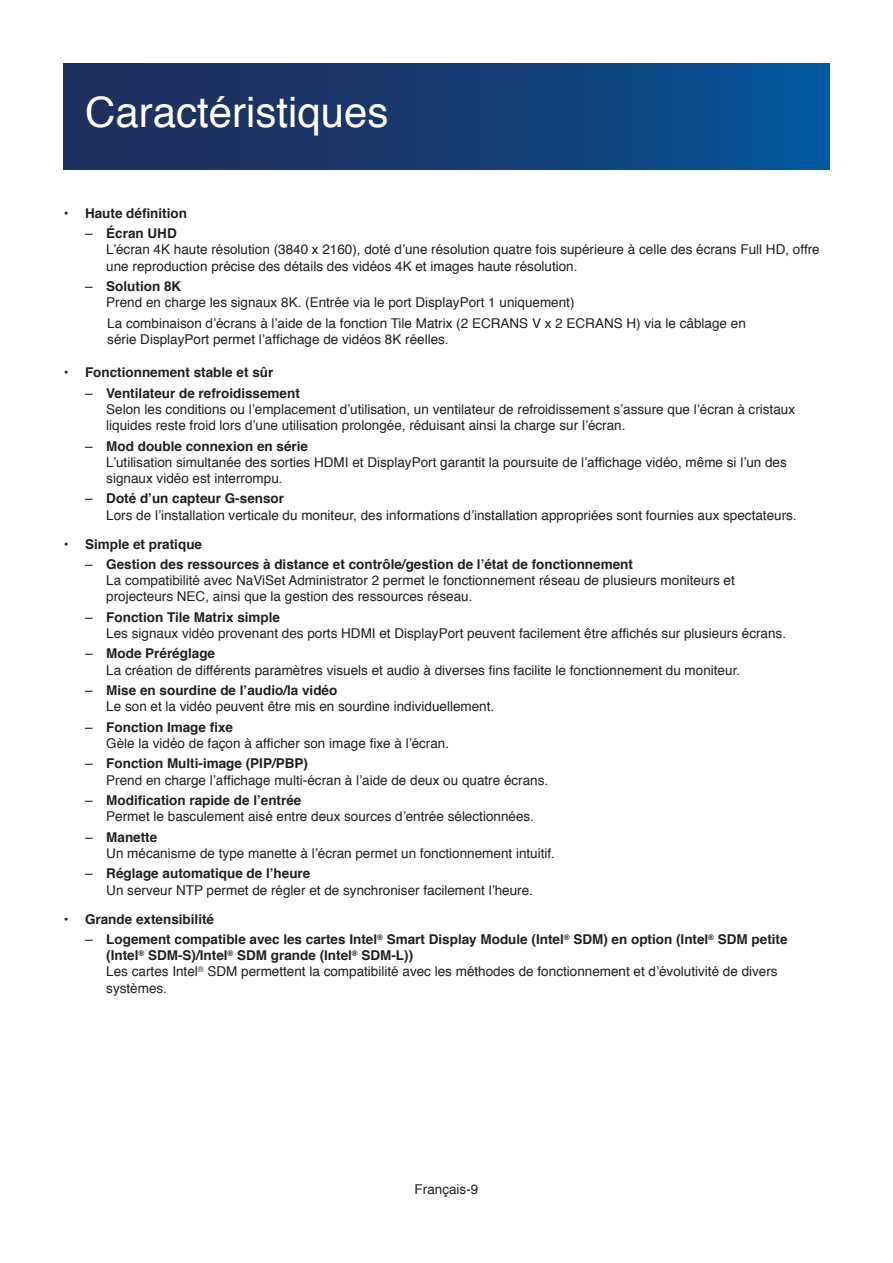
<style>
.page{position:relative;width:893px;height:1263px;background:#fff}
.page>*{position:absolute;margin:0;border:0;box-sizing:border-box;transform-origin:0 0}
.Preface_Head{font:42px "Helvetica";color:#fff}
.Indent_L1{font:13.5px/16.2px "Helvetica";color:#231f20}
.Indent_L1-2{font:700 13.5px/16.2px "Helvetica";color:#231f20}
.Indent_L2{font:13.5px/16.2px "Helvetica";color:#231f20}
.s1{font-weight:400}
.s2{font-weight:700}
</style>
<div class="page">
<div style="left:64px;top:64px;width:765px;height:106px;background:linear-gradient(to right,#242954,#055497)"></div>
<p class="Preface_Head" style="left:85px;top:80px;width:305px">Caractéristiques</p>
<p class="Indent_L1-2" style="left:64px;top:205px;width:125px"><span class="s1">•</span> Haute définition</p>
<p class="Indent_L1" style="left:106px;top:226px;width:715px;text-indent:-21px">– <span class="s2">Écran UHD<br></span>L’écran 4K haute résolution (3840 x 2160), doté d’une résolution quatre fois supérieure à celle des écrans Full HD, offre une reproduction précise des détails des vidéos 4K et images haute résolution.</p>
<p class="Indent_L1" style="left:106px;top:279px;width:470px;text-indent:-21px">– <span class="s2">Solution 8K<br></span>Prend en charge les signaux 8K. (Entrée via le port DisplayPort 1 uniquement)</p>
<p class="Indent_L2" style="left:107px;top:315px;width:640px">La combinaison d’écrans à l’aide de la fonction Tile Matrix (2 ECRANS V x 2 ECRANS H) via le câblage en série DisplayPort permet l’affichage de vidéos 8K réelles.</p>
<p class="Indent_L1-2" style="left:64px;top:364px;width:211px"><span class="s1">•</span> Fonctionnement stable et sûr</p>
<p class="Indent_L1" style="left:106px;top:385px;width:690px;text-indent:-21px">– <span class="s2">Ventilateur de refroidissement<br></span>Selon les conditions ou l’emplacement d’utilisation, un ventilateur de refroidissement s’assure que l’écran à cristaux liquides reste froid lors d’une utilisation prolongée, réduisant ainsi la charge sur l’écran.</p>
<p class="Indent_L1" style="left:106px;top:438px;width:682px;text-indent:-21px">– <span class="s2">Mod double connexion en série<br></span>L’utilisation simultanée des sorties HDMI et DisplayPort garantit la poursuite de l’affichage vidéo, même si l’un des signaux vidéo est interrompu.</p>
<p class="Indent_L1" style="left:106px;top:491px;width:692px;text-indent:-21px">– <span class="s2">Doté d’un capteur G-sensor<br></span>Lors de l’installation verticale du moniteur, des informations d’installation appropriées sont fournies aux spectateurs.</p>
<p class="Indent_L1-2" style="left:64px;top:536px;width:140px"><span class="s1">•</span> Simple et pratique</p>
<p class="Indent_L1" style="left:106px;top:556px;width:630px;text-indent:-21px">– <span class="s2">Gestion des ressources à distance et contrôle/gestion de l’état de fonctionnement<br></span>La compatibilité avec NaViSet Administrator 2 permet le fonctionnement réseau de plusieurs moniteurs et projecteurs NEC, ainsi que la gestion des ressources réseau.</p>
<p class="Indent_L1" style="left:106px;top:609px;width:681px;text-indent:-21px">– <span class="s2">Fonction Tile Matrix simple<br></span>Les signaux vidéo provenant des ports HDMI et DisplayPort peuvent facilement être affichés sur plusieurs écrans.</p>
<p class="Indent_L1" style="left:106px;top:646px;width:635px;text-indent:-21px">– <span class="s2">Mode Préréglage<br></span>La création de différents paramètres visuels et audio à diverses fins facilite le fonctionnement du moniteur.</p>
<p class="Indent_L1" style="left:106px;top:683px;width:389px;text-indent:-21px">– <span class="s2">Mise en sourdine de l’audio/la vidéo<br></span>Le son et la vidéo peuvent être mis en sourdine individuellement.</p>
<p class="Indent_L1" style="left:106px;top:719px;width:344px;text-indent:-21px">– <span class="s2">Fonction Image fixe<br></span>Gèle la vidéo de façon à afficher son image fixe à l’écran.</p>
<p class="Indent_L1" style="left:106px;top:756px;width:443px;text-indent:-21px">– <span class="s2">Fonction Multi-image (PIP/PBP)<br></span>Prend en charge l’affichage multi-écran à l’aide de deux ou quatre écrans.</p>
<p class="Indent_L1" style="left:106px;top:793px;width:429px;text-indent:-21px">– <span class="s2">Modification rapide de l’entrée<br></span>Permet le basculement aisé entre deux sources d’entrée sélectionnées.</p>
<p class="Indent_L1" style="left:106px;top:829px;width:450px;text-indent:-21px">– <span class="s2">Manette<br></span>Un mécanisme de type manette à l’écran permet un fonctionnement intuitif.</p>
<p class="Indent_L1" style="left:106px;top:866px;width:428px;text-indent:-21px">– <span class="s2">Réglage automatique de l’heure<br></span>Un serveur NTP permet de régler et de synchroniser facilement l’heure.</p>
<p class="Indent_L1-2" style="left:64px;top:911px;width:152px"><span class="s1">•</span> Grande extensibilité</p>
<p class="Indent_L1-2" style="left:106px;top:931px;width:683px;text-indent:-21px"><span class="s1">–</span> Logement compatible avec les cartes Intel<sup>®</sup> Smart Display Module (Intel<sup>®</sup> SDM) en option (Intel<sup>®</sup> SDM petite (Intel<sup>®</sup> SDM-S)/Intel<sup>®</sup> SDM grande (Intel<sup>®</sup> SDM-L))<br><span class="s1">Les cartes Intel</span><sup>®</sup> <span class="s1">SDM permettent la compatibilité avec les méthodes de fonctionnement et d’évolutivité de divers systèmes.</span></p>
<p class="Indent_L1" style="left:415px;top:1182px;width:65px">Français-9</p>
</div>
